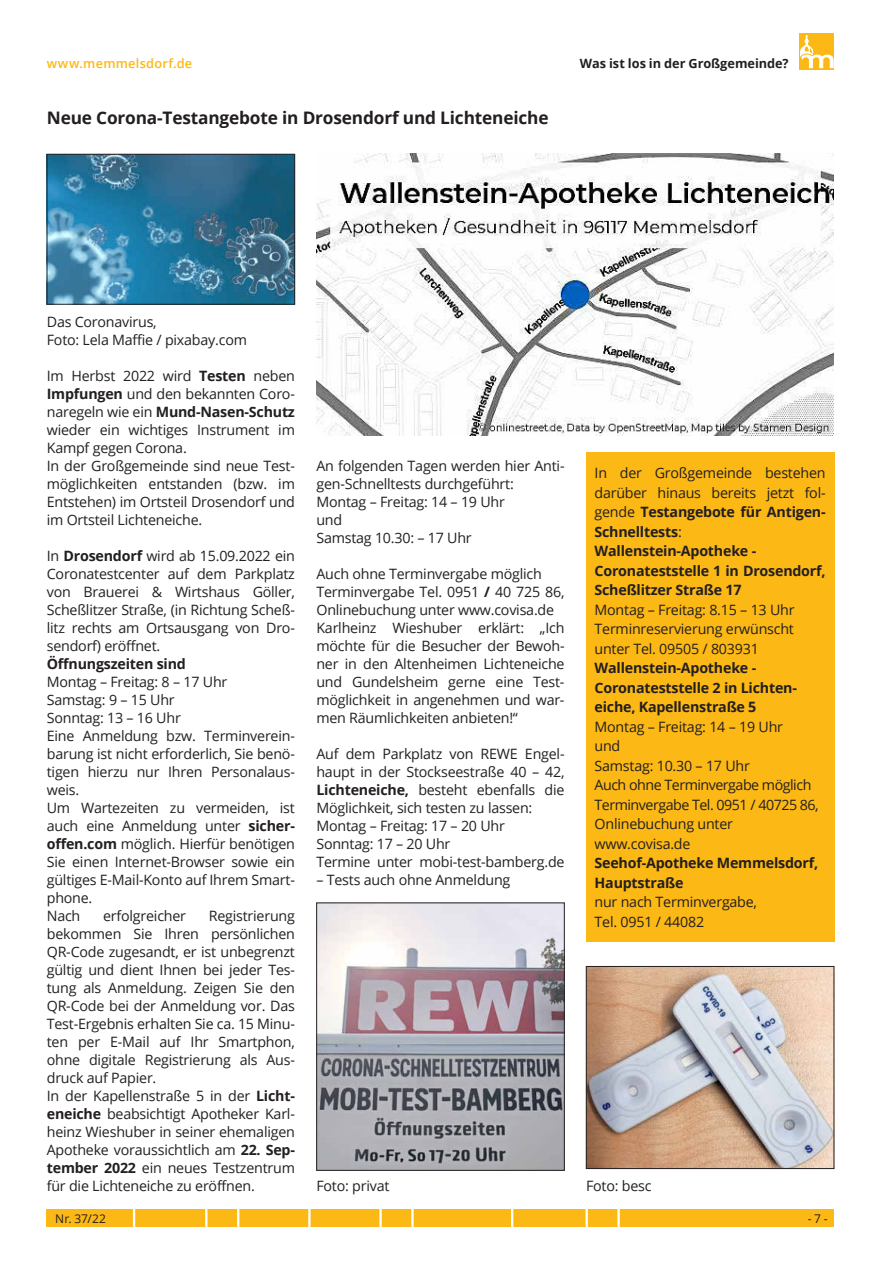
<style>
.page{position:relative;width:881px;height:1263px;background:#fff}
.page>*{position:absolute;margin:0;border:0;box-sizing:border-box;transform-origin:0 0}
.t1{font:700 17.25px "Open Sans";letter-spacing:-.01em;color:#231f20}
.t2{font:14.25px/18px "Open Sans";letter-spacing:-.015em;color:#231f20}
.t3{font:700 14.25px/19.5px "Open Sans";letter-spacing:-.015em;color:#231f20}
.t4{font:700 12.75px "Open Sans";color:#231f20}
.t5{font:600 12.75px "Open Sans";letter-spacing:.02em;color:#fcb814}
.t6{font:12px "Open Sans";color:#231f20}
.s1{font-weight:700}
.s2{font-weight:400}
</style>
<div class="page">
<svg style="left:799px;top:34px;width:34px;height:36px"></svg>
<svg style="left:799px;top:35px;width:34px;height:33px"></svg>
<div style="left:47px;top:1210px;width:786px;height:17px;background:#fcb814"></div>
<svg style="left:133px;top:1210px;width:2px;height:17px"></svg>
<svg style="left:205px;top:1210px;width:2px;height:17px"></svg>
<svg style="left:237px;top:1210px;width:2px;height:17px"></svg>
<svg style="left:308px;top:1210px;width:2px;height:17px"></svg>
<svg style="left:379px;top:1210px;width:2px;height:17px"></svg>
<svg style="left:411px;top:1210px;width:2px;height:17px"></svg>
<svg style="left:511px;top:1210px;width:2px;height:17px"></svg>
<svg style="left:585px;top:1210px;width:2px;height:17px"></svg>
<svg style="left:617px;top:1210px;width:2px;height:17px"></svg>
<img style="left:49px;top:156px;width:244px;height:146px">
<div style="left:47px;top:154px;width:248px;height:150px;border:1px solid #231f20"></div>
<img style="left:316px;top:154px;width:517px;height:282px">
<div style="left:585px;top:453px;width:248px;height:489px;background:#fcb814"></div>
<img style="left:318px;top:905px;width:244px;height:263px">
<div style="left:316px;top:903px;width:248px;height:267px;border:1px solid #231f20"></div>
<img style="left:587px;top:968px;width:244px;height:199px">
<div style="left:585px;top:966px;width:248px;height:203px;border:1px solid #231f20"></div>
<p class="t5" style="left:47px;top:55px;width:147px">www.memmelsdorf.de</p>
<p class="t1" style="left:47px;top:105px;width:503px">Neue Corona-Testangebote in Drosendorf und Lichteneiche</p>
<p class="t4" style="left:579px;top:54px;width:210px">Was ist los in der Großgemeinde?</p>
<p class="t2" style="left:47px;top:312px;width:201px">Das Coronavirus,<br>Foto: Lela Maffie / pixabay.com</p>
<p class="t2" style="left:47px;top:366px;width:249px">Im Herbst 2022 wird <span class="s1">Testen</span> neben<br><span class="s1">Impfungen</span> und den bekannten Coro&shy;naregeln wie ein <span class="s1">Mund-Nasen-Schutz </span>wieder ein wichtiges Instrument im<br>Kampf gegen Corona.<br>In der Großgemeinde sind neue Test&shy;möglichkeiten entstanden (bzw. im<br>Entstehen) im Ortsteil Drosendorf und im Ortsteil Lichteneiche.</p>
<p class="t2" style="left:47px;top:546px;width:249px;text-align:justify">In <span class="s1">Drosendorf</span> wird ab 15.09.2022 ein Coronatestcenter auf dem Parkplatz von Brauerei &amp; Wirtshaus Göller, Scheßlitzer Straße, (in Richtung Scheß&shy;litz rechts am Ortsausgang von Dro&shy;sendorf) eröffnet.</p>
<p class="t3" style="left:47px;top:653px;width:140px">Öffnungszeiten sind</p>
<p class="t2" style="left:47px;top:672px;width:249px">Montag – Freitag: 8 – 17 Uhr<br>Samstag: 9 – 15 Uhr<br>Sonntag: 13 – 16 Uhr<br>Eine Anmeldung bzw. Terminverein&shy;barung ist nicht erforderlich, Sie benö&shy;tigen hierzu nur Ihren Personalaus&shy;weis.<br>Um Wartezeiten zu vermeiden, ist auch eine Anmeldung unter <span class="s1">sicher&shy;offen.com</span> möglich. Hierfür benötigen<br>Sie einen Internet-Browser sowie ein gültiges E-Mail-Konto auf Ihrem Smart&shy;phone.<br>Nach</p>
<p class="t2" style="left:103px;top:906px;width:84px">erfolgreicher</p>
<p class="t2" style="left:47px;top:906px;width:249px;text-indent:162px">Registrierung bekommen Sie Ihren persönlichen QR-Code zugesandt, er ist unbegrenzt gültig und dient Ihnen bei jeder Tes&shy;tung als Anmeldung. Zeigen Sie den QR-Code bei der Anmeldung vor. Das Test-Ergebnis erhalten Sie ca. 15 Minu&shy;ten per E-Mail auf Ihr Smartphon, ohne digitale Registrierung als Aus&shy;druck auf Papier.<br>In der Kapellenstraße 5 in der <span class="s1">Licht&shy;eneiche</span> beabsichtigt Apotheker Karl&shy;heinz Wieshuber in seiner ehemaligen Apotheke voraussichtlich am <span class="s1">22. Sep&shy;tember 2022</span> ein neues Testzentrum für die Lichteneiche zu eröffnen.</p>
<p class="t2" style="left:316px;top:456px;width:249px">An folgenden Tagen werden hier Anti&shy;gen-Schnelltests durchgeführt:<br>Montag – Freitag: 14 – 19 Uhr<br>und<br>Samstag 10.30: – 17 Uhr</p>
<p class="t2" style="left:316px;top:564px;width:249px">Auch ohne Terminvergabe möglich Terminvergabe Tel. 0951 <span class="s1">/</span> 40 725 86, Onlinebuchung unter www.covisa.de Karlheinz Wieshuber erklärt: „Ich möchte für die Besucher der Bewoh&shy;ner in den Altenheimen Lichteneiche und Gundelsheim gerne eine Test&shy;möglichkeit in angenehmen und war&shy;men Räumlichkeiten anbieten!“</p>
<p class="t2" style="left:316px;top:744px;width:249px">Auf dem Parkplatz von REWE Engel&shy;haupt in der Stockseestraße 40 – 42,<br><span class="s1">Lichteneiche,</span> besteht ebenfalls die<br>Möglichkeit, sich testen zu lassen:<br>Montag – Freitag: 17 – 20 Uhr<br>Sonntag: 17 – 20 Uhr<br>Termine unter mobi-test-bamberg.de</p>
<p class="t2" style="left:316px;top:870px;width:195px">– Tests auch ohne Anmeldung</p>
<p class="t3" style="left:594px;top:463px;width:232px"><span class="s2">In der Großgemeinde bestehen darüber hinaus bereits jetzt fol&shy;gende</span> Testangebote für Antigen-<br>Schnelltests<span class="s2">:<br></span>Wallenstein-Apotheke -<br>Coronateststelle 1 in Drosendorf,<br>Scheßlitzer Straße 17</p>
<p class="t2" style="left:594px;top:599px;width:201px;line-height:19.5px;text-align:justify">Montag – Freitag: 8.15 – 13 Uhr Terminreservierung erwünscht unter Tel. 09505 / 803931</p>
<p class="t3" style="left:594px;top:658px;width:204px">Wallenstein-Apotheke -<br>Coronateststelle 2 in Lichten&shy;eiche, Kapellenstraße 5</p>
<p class="t2" style="left:594px;top:716px;width:225px;line-height:19.5px">Montag – Freitag: 14 – 19 Uhr<br>und<br>Samstag: 10.30 – 17 Uhr<br>Auch ohne Terminvergabe möglich<br>Terminvergabe Tel. 0951 / 40725 86,<br>Onlinebuchung unter www.covisa.de</p>
<p class="t3" style="left:594px;top:853px;width:225px">Seehof-Apotheke Memmelsdorf,<br>Hauptstraße</p>
<p class="t2" style="left:594px;top:892px;width:164px;line-height:19.5px">nur nach Terminvergabe,<br>Tel. 0951 / 44082</p>
<p class="t2" style="left:316px;top:1176px;width:74px">Foto: privat</p>
<p class="t2" style="left:585px;top:1176px;width:67px">Foto: besc</p>
<p class="t6" style="left:55px;top:1211px;width:52px">Nr. 37/22</p>
<p class="t6" style="left:807px;top:1211px;width:22px">- 7 -</p>
</div>
